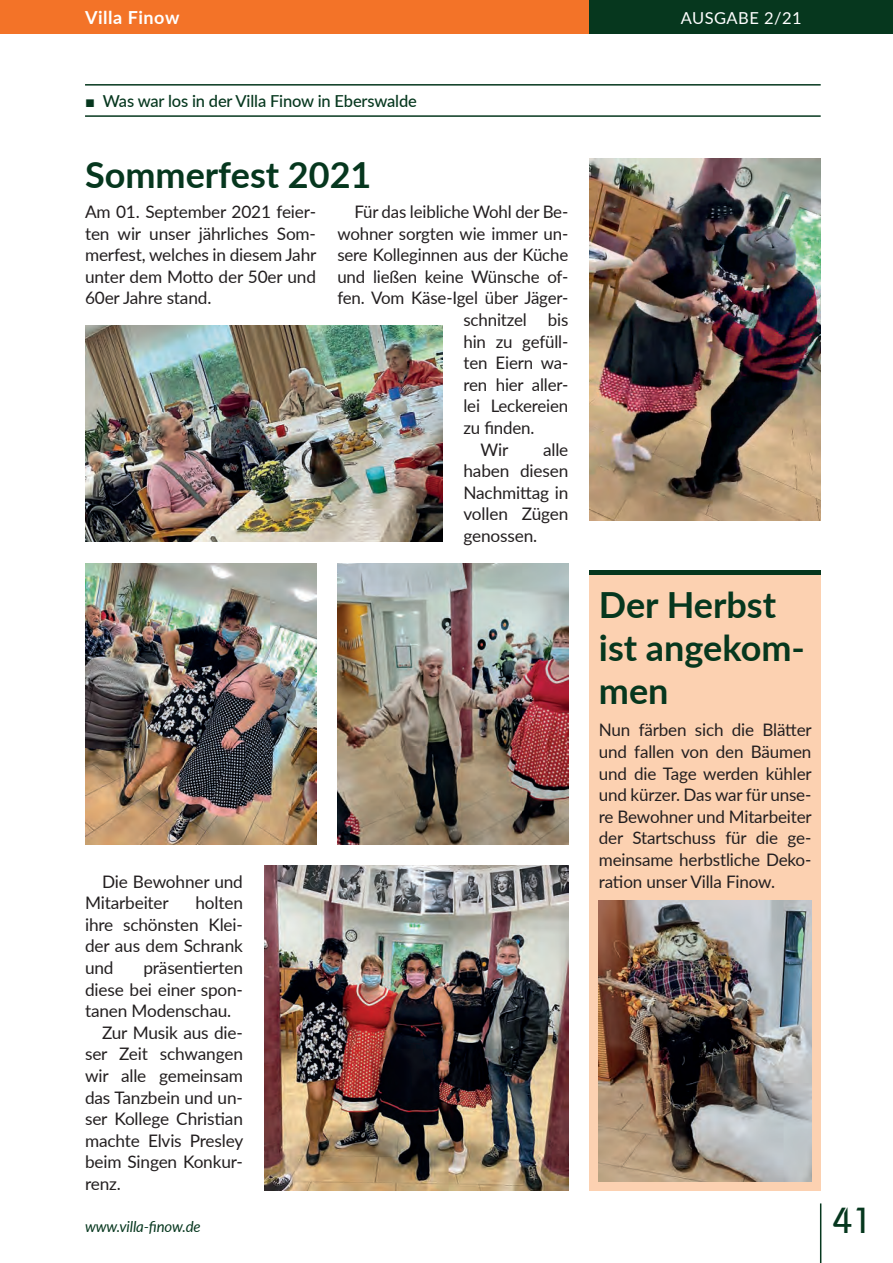
<style>
.page{position:relative;width:893px;height:1263px;background:#fff}
.page>*{position:absolute;margin:0;border:0;box-sizing:border-box;transform-origin:0 0}
.t1{font:700 36px/43.2px "Lato";color:#06371e}
.t2{font:500 36px "Bauhaus IT Cby BT";color:#06371e}
.t3{font:700 18px "Lato";letter-spacing:.03em;color:#fff}
.t4{font:17.25px/21.6px "Lato";letter-spacing:-.01em;color:#231f20;text-align:justify}
.t5{font:500 16.5px "Lato";letter-spacing:-.01em;color:#06371e}
.t6{font:16.5px "Lato";letter-spacing:.03em;color:#fff}
.t7{font:italic 15px "Lato";letter-spacing:-.01em;color:#06371e}
.s1{font-family:"Arial";font-weight:400}
</style>
<div class="page">
<hr style="left:820px;top:1203px;width:1px;height:60px;background:#06371e">
<div style="left:0;top:0;width:893px;height:34px;background:#f37328"></div>
<div style="left:590px;top:0;width:303px;height:34px;background:#06371e"></div>
<div style="left:590px;top:571px;width:231px;height:620px;background:#fcd1b1"></div>
<hr style="left:590px;top:571px;width:231px;height:4px;background:#06371e">
<hr style="left:85px;top:84px;width:736px;height:2px;background:#06371e">
<hr style="left:85px;top:115px;width:736px;height:2px;background:#06371e">
<img style="left:590px;top:159px;width:231px;height:361px">
<img style="left:85px;top:563px;width:231px;height:281px">
<img style="left:264px;top:866px;width:304px;height:325px">
<img style="left:85px;top:326px;width:357px;height:216px">
<img style="left:599px;top:900px;width:212px;height:281px">
<img style="left:337px;top:563px;width:231px;height:281px">
<p class="t3" style="left:85px;top:4px;width:96px">Villa Finow</p>
<p class="t5" style="left:85px;top:89px;width:333px"><span class="s1">■</span> Was war los in der Villa Finow in Eberswalde</p>
<h1 class="t1" style="left:85px;top:151px;width:288px">Sommerfest 2021</h1>
<p class="t4" style="left:85px;top:200px;width:233px">Am 01. September 2021 feier&shy;ten wir unser jährliches Som&shy;merfest, welches in diesem Jahr unter dem Motto der 50er und 60er Jahre stand.</p>
<p class="t4" style="left:354px;top:200px;width:216px">Für das leibliche Wohl der Be-</p>
<p class="t4" style="left:337px;top:222px;width:233px">wohner sorgten wie immer un-</p>
<p class="t4" style="left:337px;top:243px;width:232px">sere Kolleginnen aus der Küche</p>
<p class="t4" style="left:337px;top:265px;width:233px">und ließen keine Wünsche of-</p>
<p class="t4" style="left:337px;top:286px;width:233px">fen. Vom Käse-Igel über Jäger-</p>
<p class="t4" style="left:463px;top:308px;width:106px">schnitzel bis</p>
<p class="t4" style="left:463px;top:330px;width:106px">hin zu gefüll-</p>
<p class="t4" style="left:463px;top:351px;width:106px">ten Eiern wa-</p>
<p class="t4" style="left:463px;top:373px;width:106px">ren hier aller-</p>
<p class="t4" style="left:463px;top:394px;width:106px">lei Leckereien</p>
<p class="t4" style="left:463px;top:416px;width:72px">zu finden.</p>
<p class="t4" style="left:480px;top:438px;width:29px">Wir</p>
<p class="t4" style="left:463px;top:438px;width:106px;text-indent:80px">alle haben diesen Nachmittag in vollen Zügen genossen.</p>
<p class="t4" style="left:85px;top:870px;width:159px;text-indent:17px">Die Bewohner und<br>Mitarbeiter</p>
<p class="t4" style="left:85px;top:891px;width:159px;text-indent:110px">holten ihre schönsten Klei&shy;der aus dem Schrank und</p>
<p class="t4" style="left:143px;top:956px;width:101px">präsentierten</p>
<p class="t4" style="left:85px;top:978px;width:159px">diese bei einer spon-</p>
<p class="t4" style="left:85px;top:999px;width:148px">tanen Modenschau.</p>
<p class="t4" style="left:102px;top:1021px;width:142px">Zur Musik aus die-</p>
<p class="t4" style="left:85px;top:1042px;width:159px">ser Zeit schwangen</p>
<p class="t4" style="left:85px;top:1064px;width:159px">wir alle gemeinsam</p>
<p class="t4" style="left:85px;top:1086px;width:159px">das Tanzbein und un-</p>
<p class="t4" style="left:85px;top:1107px;width:159px">ser Kollege Christian</p>
<p class="t4" style="left:85px;top:1129px;width:160px">machte Elvis Presley</p>
<p class="t4" style="left:85px;top:1150px;width:159px">beim Singen Konkur-</p>
<p class="t4" style="left:85px;top:1172px;width:37px">renz.</p>
<p class="t7" style="left:85px;top:1215px;width:117px">www.villa-finow.de</p>
<p class="t6" style="left:681px;top:6px;width:123px">AUSGABE 2/21</p>
<h1 class="t1" style="left:599px;top:581px;width:208px">Der Herbst ist angekom&shy;men</h1>
<p class="t4" style="left:599px;top:718px;width:214px">Nun färben sich die Blätter und fallen von den Bäumen und die Tage werden kühler und kürzer. Das war für unse&shy;re Bewohner und Mitarbeiter der Startschuss für die ge&shy;meinsame herbstliche Deko&shy;ration unser Villa Finow.</p>
<h1 class="t2" style="left:832px;top:1198px;width:41px">41</h1>
</div>
